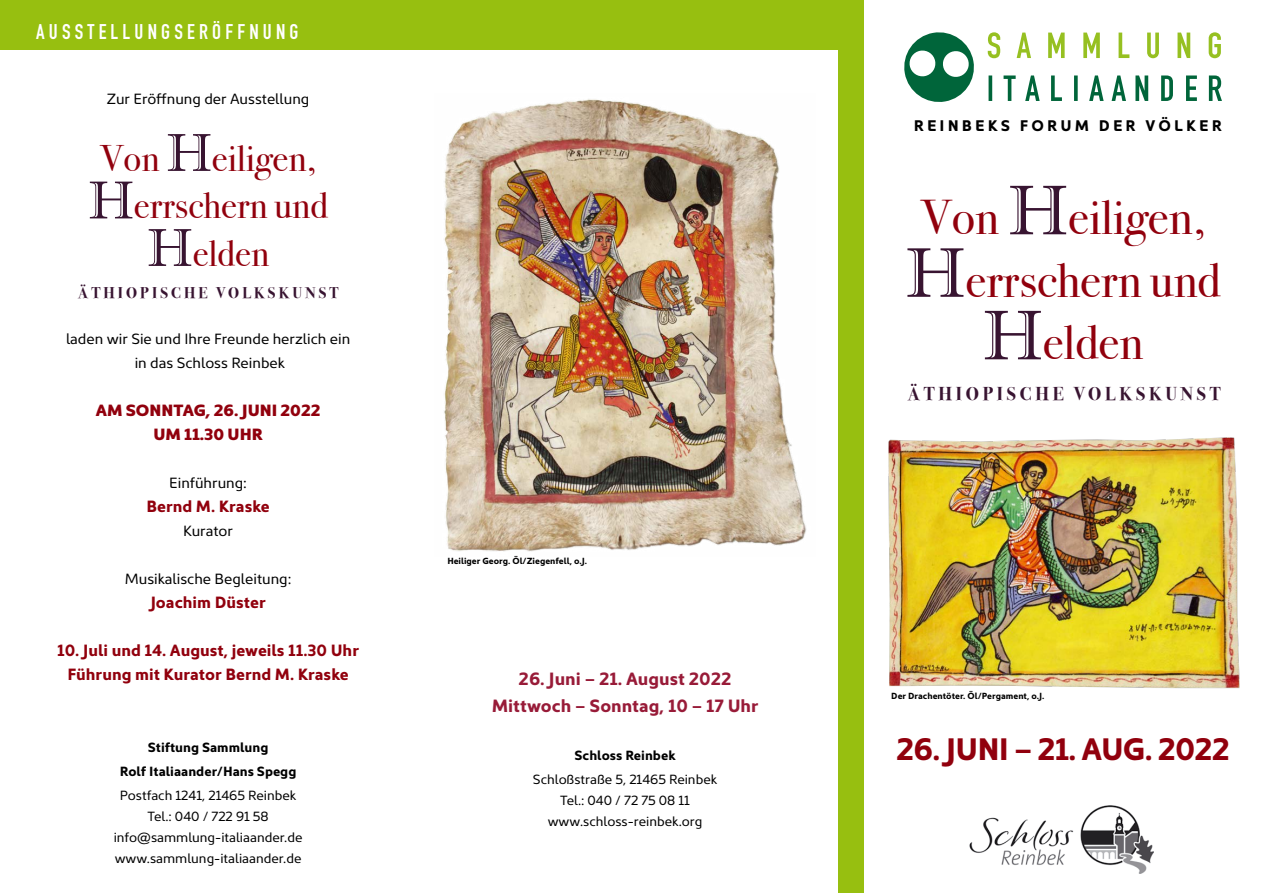
<style>
.page{position:relative;width:1263px;height:893px;background:#fff}
.page>*{position:absolute;margin:0;border:0;box-sizing:border-box;transform-origin:0 0}
.t1{font:48.75px/62.6px "Bodoni Svty Two ITCTT";color:#91000d;text-align:center}
.t2{font:37.05px/47.5px "Bodoni Svty Two ITCTT";color:#91000d;text-align:center}
.t3{font:700 31.5px "Kyrial Sans Pro";letter-spacing:-.025em;color:#91000d}
.t4{font:700 21px "DIN Condensed";letter-spacing:.2em;color:#fff}
.t5{font:700 18.6px "Bodoni Svty Two ITCTT";letter-spacing:.2em;color:#381431}
.t6{font:700 18px/27px "Kyrial Sans Pro";color:#981b38;text-align:center}
.t7{font:700 16.5px/24px "Kyrial Sans Pro";color:#91000d;text-align:center}
.t8{font:900 16.5px/24px "Kyrial Sans Pro";color:#91000d;text-align:center}
.t9{font:700 15.6px "Kyrial Sans Pro";letter-spacing:.2em;color:#000}
.t10{font:700 15.45px "Bodoni Svty Two ITCTT";letter-spacing:.2em;color:#381431}
.t11{font:15px/24px "Kyrial Sans Pro";color:#000;text-align:center}
.t12{font:13.5px/21px "Kyrial Sans Pro";color:#000;text-align:center}
.t13{font:700 13.5px/24px "Kyrial Sans Pro";color:#000;text-align:center}
.t14{font:700 9px "Kyrial Sans Pro";color:#000}
.s1{font-family:"Imprint MT Shadow";font-size:53.4px;color:#381431}
.s2{font-family:"Imprint MT Shadow";font-size:70.35px;color:#381431}
</style>
<div class="page">
<div style="left:0;top:0;width:412px;height:49px;background:#97bf10"></div>
<div style="left:838px;top:0;width:25px;height:893px;background:#97bf10"></div>
<div style="left:412px;top:0;width:426px;height:49px;background:#97bf10"></div>
<svg style="left:988px;top:75px;width:234px;height:26px"></svg>
<svg style="left:988px;top:32px;width:233px;height:26px"></svg>
<svg style="left:904px;top:32px;width:70px;height:70px"></svg>
<img style="left:888px;top:437px;width:352px;height:252px">
<img style="left:444px;top:99px;width:362px;height:453px">
<img style="left:969px;top:805px;width:184px;height:68px">
<h3 class="t4" style="left:36px;top:17px;width:264px">AUSSTELLUNGSERÖFFNUNG</h3>
<p class="t11" style="left:107px;top:86px;width:204px">Zur Eröffnung der Ausstellung</p>
<h2 class="t2" style="left:88px;top:131px;width:241px">Von <span class="s1">H</span>eiligen,<br><span class="s1">H</span>errschern und<br><span class="s1">H</span>elden</h2>
<p class="t10" style="left:78px;top:280px;width:262px">ÄTHIOPISCHE VOLKSKUNST</p>
<p class="t11" style="left:66px;top:326px;width:286px">laden wir Sie und Ihre Freunde herzlich ein in das Schloss Reinbek</p>
<p class="t8" style="left:96px;top:397px;width:226px">AM SONNTAG, 26. JUNI 2022<br>UM 11.30 UHR</p>
<p class="t11" style="left:169px;top:470px;width:79px">Einführung:</p>
<p class="t7" style="left:146px;top:493px;width:125px">Bernd M. Kraske</p>
<p class="t11" style="left:183px;top:518px;width:51px">Kurator</p>
<p class="t11" style="left:125px;top:566px;width:168px">Musikalische Begleitung:</p>
<p class="t7" style="left:150px;top:589px;width:117px">Joachim Düster</p>
<p class="t7" style="left:57px;top:637px;width:303px">10. Juli und 14. August, jeweils 11.30 Uhr<br>Führung mit Kurator Bernd M. Kraske</p>
<p class="t13" style="left:120px;top:735px;width:178px">Stiftung Sammlung<br>Rolf Italiaander/Hans Spegg</p>
<p class="t12" style="left:114px;top:784px;width:190px">Postfach 1241, 21465 Reinbek<br>Tel.: 040 / 722 91 58 info@sammlung-italiaander.de www.sammlung-italiaander.de</p>
<p class="t14" style="left:447px;top:554px;width:141px">Heiliger Georg. Öl/Ziegenfell, o.J.</p>
<h3 class="t6" style="left:492px;top:664px;width:268px">26. Juni – 21. August 2022<br>Mittwoch – Sonntag, 10 – 17 Uhr</h3>
<p class="t13" style="left:574px;top:742px;width:103px">Schloss Reinbek</p>
<p class="t12" style="left:533px;top:768px;width:186px">Schloßstraße 5, 21465 Reinbek<br>Tel.: 040 / 72 75 08 11 www.schloss-reinbek.org</p>
<p class="t9" style="left:914px;top:115px;width:310px">REINBEKS FORUM DER VÖLKER</p>
<h1 class="t1" style="left:905px;top:181px;width:317px">Von <span class="s2">H</span>eiligen,<br><span class="s2">H</span>errschern und<br><span class="s2">H</span>elden</h1>
<h3 class="t5" style="left:907px;top:378px;width:315px">ÄTHIOPISCHE VOLKSKUNST</h3>
<p class="t14" style="left:891px;top:689px;width:155px">Der Drachentöter. Öl/Pergament, o.J.</p>
<h3 class="t3" style="left:896px;top:727px;width:335px">26. JUNI – 21. AUG. 2022</h3>
</div>
